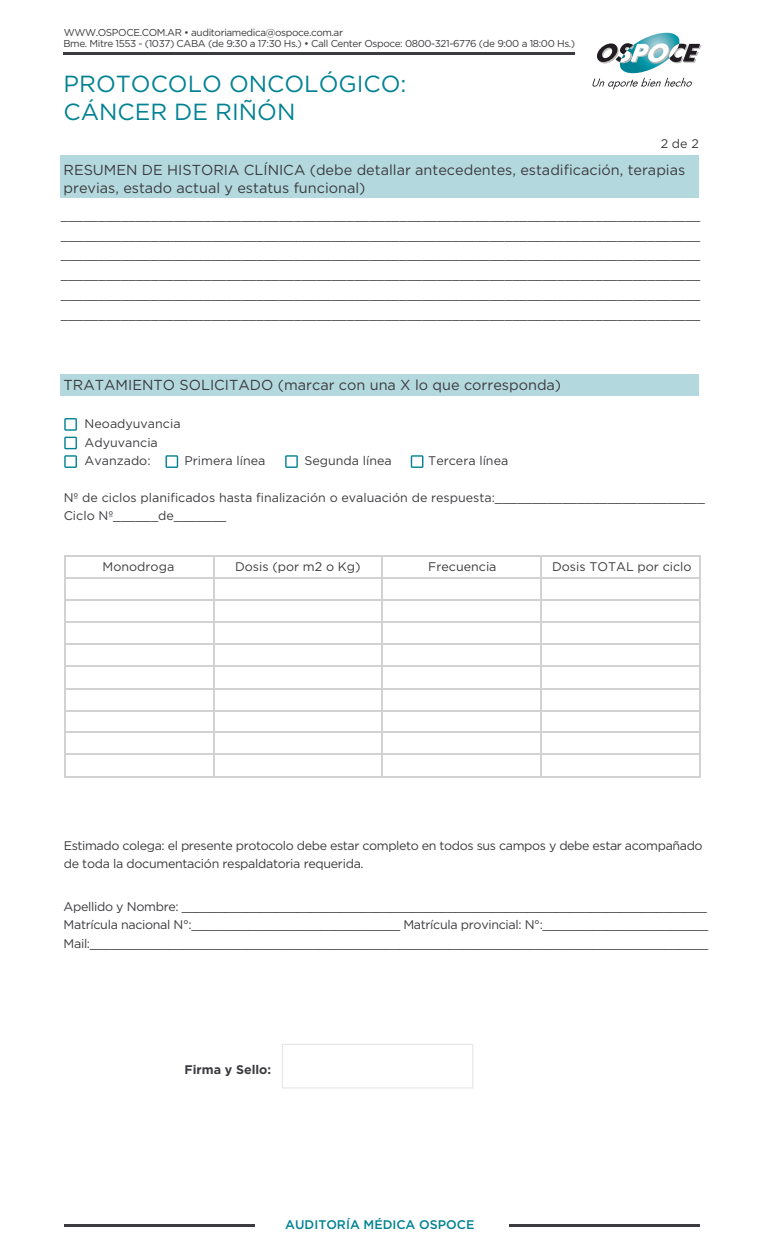
<style>
.page{position:relative;width:765px;height:1260px;background:#fff}
.page>*{position:absolute;margin:0;border:0;box-sizing:border-box;transform-origin:0 0}
.t1{font:23.38px/28px "Gotham";color:#008293}
.t2{font:14.5px/17.4px "Gotham";color:#3c3b3f}
.t3{font:12.5px/19.6px "Gotham";color:#3c3b3f;text-align:justify}
.t4{font:12.5px/18.8px "Gotham";letter-spacing:-.03em;color:#3c3b3f}
.t5{font:500 12.5px "Gotham";color:#008293}
.t6{font:700 12.5px "Gotham";color:#3c3b3f}
.t7{font:10px "Gotham";letter-spacing:-.04em;color:#3c3b3f}
</style>
<div class="page">
<svg style="left:592px;top:33px;width:109px;height:56px"></svg>
<hr style="left:64px;top:53px;width:511px;height:2px;background:#3c3b3f">
<hr style="left:64px;top:1224px;width:190px;height:2px;background:#3c3b3f">
<hr style="left:509px;top:1224px;width:191px;height:2px;background:#3c3b3f">
<div style="left:61px;top:156px;width:638px;height:42px;background:#b3d9de"></div>
<div style="left:61px;top:374px;width:638px;height:22px;background:#b3d9de"></div>
<svg style="left:64px;top:418px;width:13px;height:13px"></svg>
<svg style="left:64px;top:437px;width:13px;height:12px"></svg>
<svg style="left:64px;top:455px;width:13px;height:13px"></svg>
<svg style="left:166px;top:455px;width:12px;height:13px"></svg>
<svg style="left:285px;top:455px;width:13px;height:13px"></svg>
<svg style="left:411px;top:455px;width:12px;height:13px"></svg>
<hr style="left:65px;top:555px;width:635px;height:1px;background:#d1d2d4">
<hr style="left:65px;top:577px;width:635px;height:1px;background:#d1d2d4">
<hr style="left:65px;top:599px;width:635px;height:2px;background:#d1d2d4">
<hr style="left:65px;top:621px;width:635px;height:2px;background:#d1d2d4">
<hr style="left:65px;top:644px;width:635px;height:1px;background:#d1d2d4">
<hr style="left:65px;top:666px;width:635px;height:1px;background:#d1d2d4">
<hr style="left:65px;top:688px;width:635px;height:1px;background:#d1d2d4">
<hr style="left:65px;top:710px;width:635px;height:1px;background:#d1d2d4">
<hr style="left:65px;top:732px;width:635px;height:1px;background:#d1d2d4">
<hr style="left:65px;top:754px;width:635px;height:1px;background:#d1d2d4">
<hr style="left:65px;top:776px;width:635px;height:2px;background:#d1d2d4">
<hr style="left:382px;top:555px;width:1px;height:223px;background:#d1d2d4">
<hr style="left:699px;top:555px;width:1px;height:223px;background:#d1d2d4">
<hr style="left:540px;top:555px;width:2px;height:223px;background:#d1d2d4">
<hr style="left:214px;top:555px;width:1px;height:223px;background:#d1d2d4">
<hr style="left:64px;top:555px;width:2px;height:223px;background:#d1d2d4">
<div style="left:282px;top:1044px;width:191px;height:45px;border:1px solid #e6e7e9"></div>
<p class="t7" style="left:64px;top:26px;width:281px">WWW.OSPOCE.COM.AR • auditoriamedica@ospoce.com.ar</p>
<p class="t7" style="left:63px;top:37px;width:513px">Bme. Mitre 1553 - (1037) CABA (de 9:30 a 17:30 Hs.) • Call Center Ospoce: 0800-321-6776 (de 9:00 a 18:00 Hs.)</p>
<h1 class="t1" style="left:64px;top:69px;width:344px">PROTOCOLO ONCOLÓGICO:<br>CÁNCER DE RIÑÓN</h1>
<p class="t3" style="left:661px;top:133px;width:40px">2 de 2</p>
<p class="t2" style="left:64px;top:161px;width:623px">RESUMEN DE HISTORIA CLÍNICA (debe detallar antecedentes, estadificación, terapias previas, estado actual y estatus funcional)</p>
<p class="t3" style="left:61px;top:206px;width:641px">_____________________________________________________________________________________ _____________________________________________________________________________________ _____________________________________________________________________________________ _____________________________________________________________________________________ _____________________________________________________________________________________ _____________________________________________________________________________________</p>
<p class="t2" style="left:64px;top:376px;width:499px">TRATAMIENTO SOLICITADO (marcar con una X lo que corresponda)</p>
<p class="t3" style="left:85px;top:414px;width:97px">Neoadyuvancia</p>
<p class="t3" style="left:85px;top:433px;width:75px;line-height:18.6px">Adyuvancia<br>Avanzado:</p>
<p class="t3" style="left:185px;top:451px;width:82px">Primera línea</p>
<p class="t3" style="left:305px;top:451px;width:89px">Segunda línea</p>
<p class="t3" style="left:428px;top:451px;width:82px">Tercera línea</p>
<p class="t3" style="left:64px;top:488px;width:643px;line-height:18.8px">Nº de ciclos planificados hasta finalización o evaluación de respuesta:____________________________<br>Ciclo Nº______de_______</p>
<p class="t3" style="left:103px;top:557px;width:73px">Monodroga</p>
<p class="t3" style="left:235px;top:557px;width:127px">Dosis (por m2 o Kg)</p>
<p class="t3" style="left:428px;top:557px;width:70px">Frecuencia</p>
<p class="t3" style="left:552px;top:557px;width:141px">Dosis TOTAL por ciclo</p>
<p class="t4" style="left:64px;top:836px;width:640px">Estimado colega: el presente protocolo debe estar completo en todos sus campos y debe estar acompañado de toda la documentación respaldatoria requerida.</p>
<p class="t3" style="left:64px;top:897px;width:646px;line-height:18.8px">Apellido y Nombre: _________________________________________________________________________ Matrícula nacional N°:_____________________________ Matrícula provincial: N°:_______________________ Mail:______________________________________________________________________________________</p>
<p class="t6" style="left:185px;top:1061px;width:88px">Firma y Sello:</p>
<p class="t5" style="left:285px;top:1217px;width:191px">AUDITORÍA MÉDICA OSPOCE</p>
</div>
